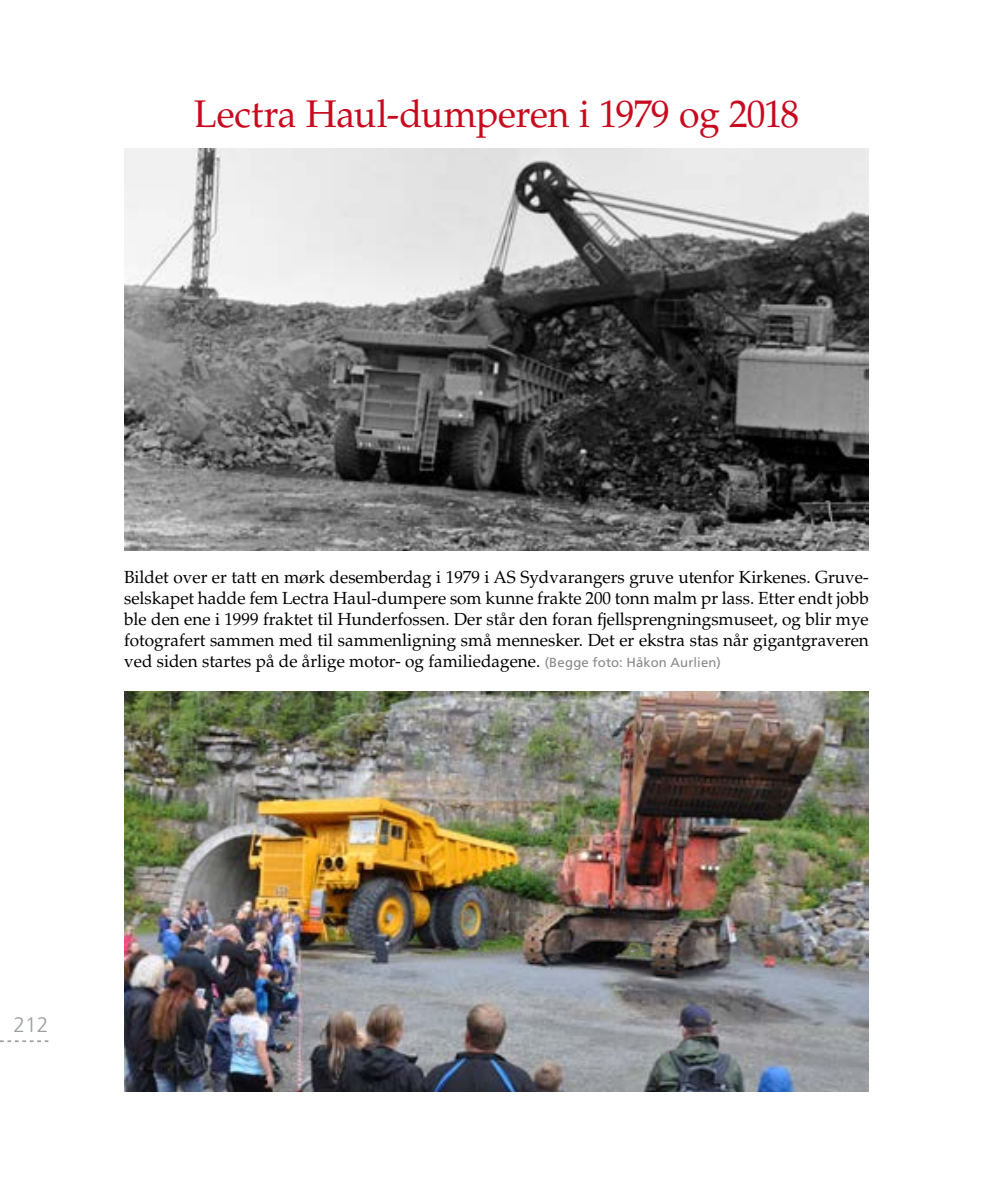
<style>
.page{position:relative;width:993px;height:1191px;background:#fff}
.page>*{position:absolute;margin:0;border:0;box-sizing:border-box;transform-origin:0 0}
.t1{font:38.5px "Palatino LT Std";letter-spacing:-.015em;color:#c8091e}
.t2{font:300 21px "Frutiger LT Std";color:#9c9e9f}
.t3{font:17.5px/21px "Palatino LT Std";color:#000;text-align:justify}
.s1{font-family:"Frutiger LT Std";font-size:13.12px;color:#87888a}
</style>
<div class="page">
<svg style="left:0;top:1040px;width:48px;height:2px"></svg>
<img style="left:124px;top:149px;width:744px;height:402px">
<img style="left:124px;top:691px;width:744px;height:400px">
<h1 class="t1" style="left:194px;top:91px;width:606px">Lectra Haul-dumperen i 1979 og 2018</h1>
<p class="t3" style="left:124px;top:566px;width:746px">Bildet over er tatt en mørk desemberdag i 1979 i AS Sydvarangers gruve utenfor Kirkenes. Gruve&shy;selskapet hadde fem Lectra Haul-dumpere som kunne frakte 200 tonn malm pr lass. Etter endt jobb ble den ene i 1999 fraktet til Hunderfossen. Der står den foran fjellsprengningsmuseet, og blir mye fotografert sammen med til sammenligning små mennesker. Det er ekstra stas når gigantgraveren ved siden startes på de årlige motor- og familiedagene. <span class="s1">(Begge foto: Håkon Aurlien)</span></p>
<p class="t2" style="left:13px;top:1013px;width:37px">212</p>
</div>
